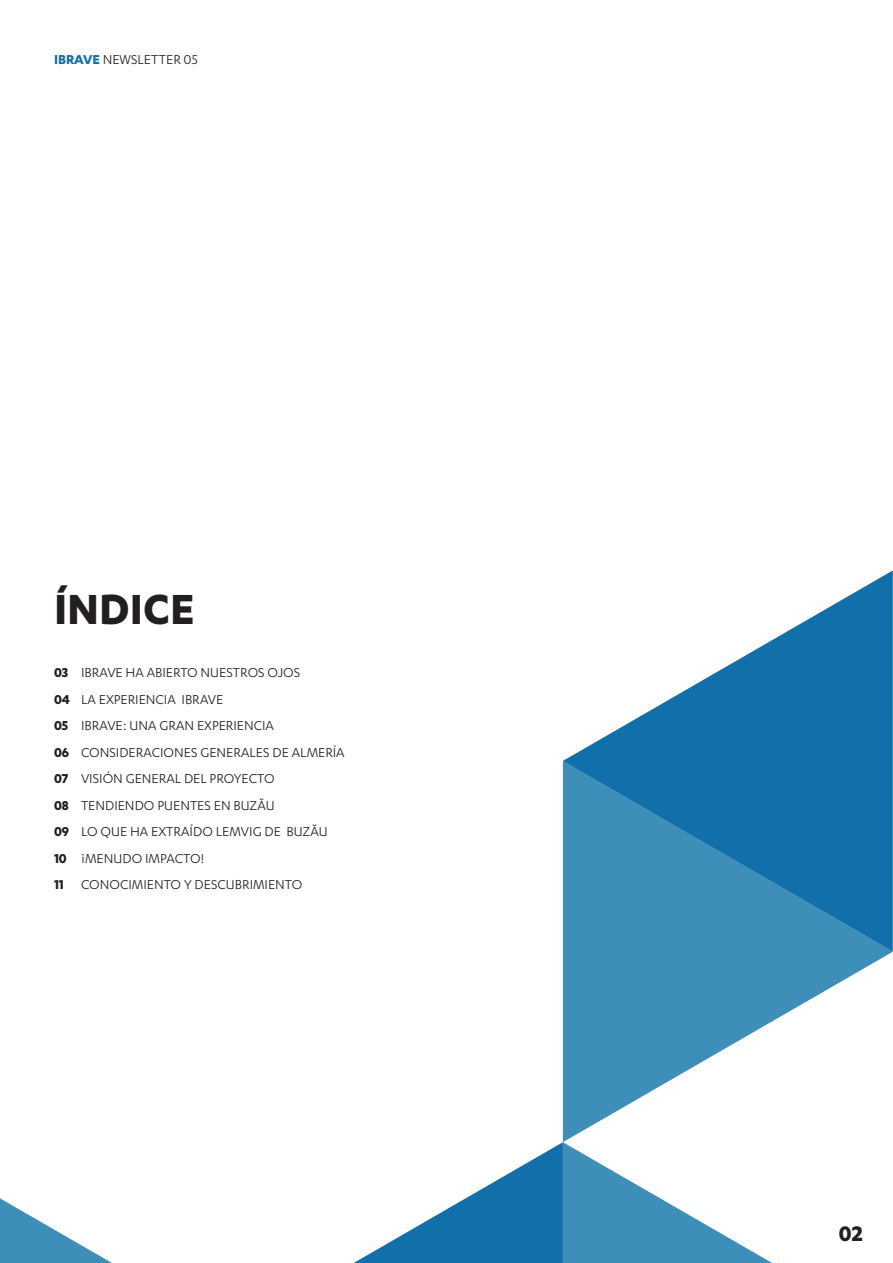
<style>
.page{position:relative;width:893px;height:1263px;background:#fff}
.page>*{position:absolute;margin:0;border:0;box-sizing:border-box;transform-origin:0 0}
.t1{font:700 48.9px "Karbon";color:#231f20}
.t2{font:700 24.45px "Karbon";color:#231f20}
.t3{font:15px/26.5px "Karbon";color:#231f20}
.s1{font-weight:700;color:#1170a9}
.s2{font-weight:700}
</style>
<div class="page">
<svg style="left:0;top:1198px;width:112px;height:65px"></svg>
<svg style="left:563px;top:951px;width:330px;height:191px;fill:#3d8eb9"></svg>
<svg style="left:354px;top:1142px;width:418px;height:121px"></svg>
<svg style="left:563px;top:570px;width:330px;height:381px"></svg>
<p class="t3" style="left:54px;top:46px;width:145px"><span class="s1">IBRAVE</span> NEWSLETTER 05</p>
<h1 class="t1" style="left:54px;top:582px;width:142px">ÍNDICE</h1>
<p class="t3" style="left:54px;top:659px;width:292px"><span class="s2">03</span> IBRAVE HA ABIERTO NUESTROS OJOS<br><span class="s2">04</span> LA EXPERIENCIA IBRAVE<br><span class="s2">05</span> IBRAVE: UNA GRAN EXPERIENCIA<br><span class="s2">06</span> CONSIDERACIONES GENERALES DE ALMERÍA<br><span class="s2">07</span> VISIÓN GENERAL DEL PROYECTO<br><span class="s2">08</span> TENDIENDO PUENTES EN BUZĂU<br><span class="s2">09</span> LO QUE HA EXTRAÍDO LEMVIG DE BUZĂU<br><span class="s2">10</span> ¡MENUDO IMPACTO!<br><span class="s2">11</span> CONOCIMIENTO Y DESCUBRIMIENTO</p>
<h2 class="t2" style="left:839px;top:1220px;width:25px">02</h2>
</div>
